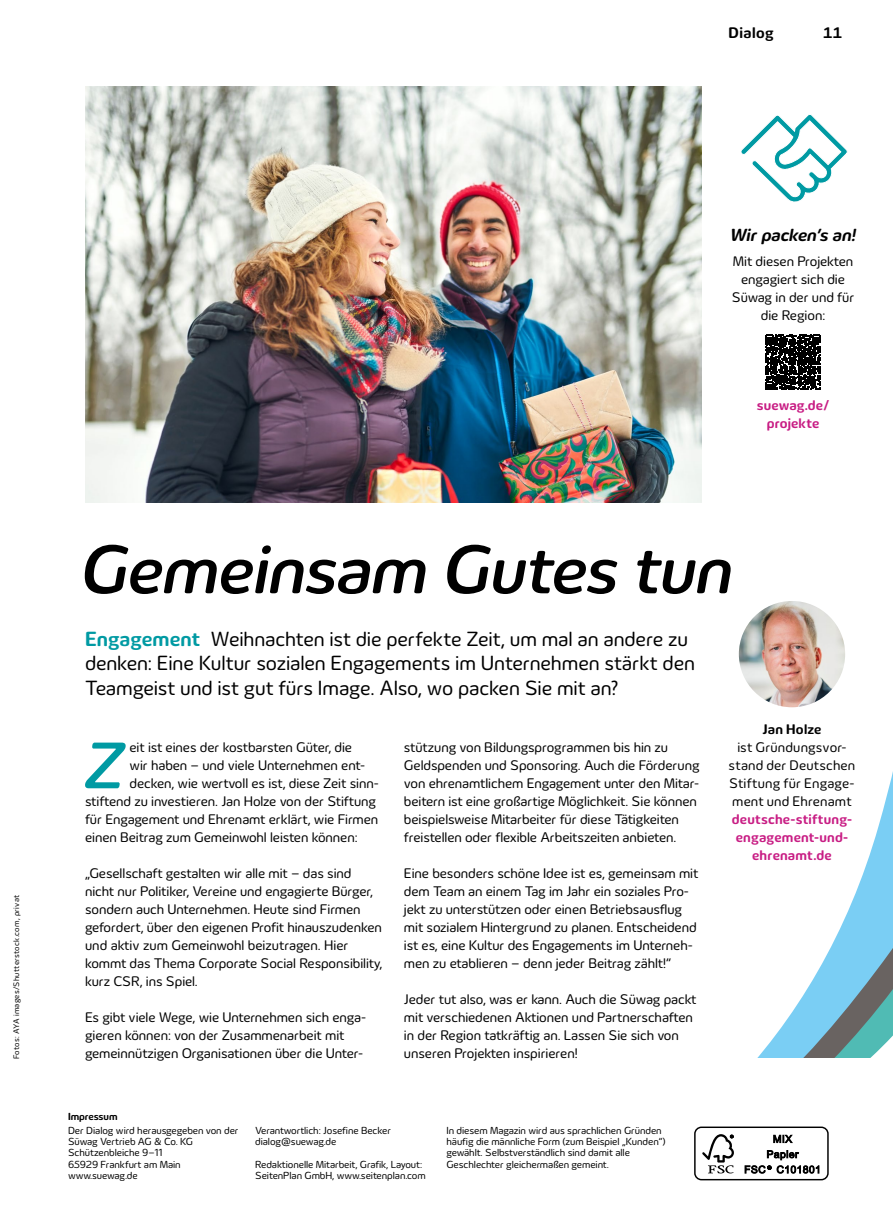
<style>
.page{position:relative;width:893px;height:1212px;background:#fff}
.page>*{position:absolute;margin:0;border:0;box-sizing:border-box;transform-origin:0 0}
.Headline_47_49pt{font:italic 500 70.5px "Innogy";letter-spacing:-.01em;color:#000}
.Body_Inital_3-zeilig__kleines_Thema{font:italic 500 67.2px "Innogy";color:#009aa3}
.Vorspann_14_16_5pt{font:21px/24.8px "Innogy";letter-spacing:-.01em;color:#000}
.Body_9_5_12pt{font:italic 700 18px "Innogy";color:#000}
.t1{font:700 15.75px "Innogy";letter-spacing:.03em;color:#000}
.Body_9_5_12pt-2{font:14.25px/18px "Innogy";letter-spacing:-.005em;color:#000}
.Body_Inital_3-zeilig__kleines_Thema-2{font:14.25px "Innogy";letter-spacing:-.005em;color:#000}
.Infos_zu_Person_unter_Bild_Zitat{font:14.25px/18px "Innogy";letter-spacing:.01em;color:#000;text-align:center}
.Body_9_5_12pt-3{font:700 14.25px/18px "Innogy";letter-spacing:.005em;color:#c81d84;text-align:center}
.Body_9_5_12pt-4{font:10.5px/11.2px "Innogy";letter-spacing:-.005em;color:#000}
.Body_9_5_12pt-5{font:700 10.5px "Innogy";letter-spacing:-.005em;color:#000}
.Bildnachweis{font:8.25px "Innogy";letter-spacing:.025em;color:#000}
.s1{font-weight:700;color:#009aa3}
.s2{font-weight:700}
.s3{font-weight:700;color:#c81d84}
</style>
<div class="page">
<svg style="left:738px;top:601px;width:155px;height:457px"></svg>
<div style="left:694px;top:1126px;width:135px;height:54px;border:1px solid #000;border-radius:7px"></div>
<svg style="left:702px;top:1134px;width:32px;height:39px"></svg>
<svg style="left:773px;top:1134px;width:20px;height:10px"></svg>
<svg style="left:745px;top:1150px;width:74px;height:23px"></svg>
<img style="left:739px;top:601px;width:106px;height:106px;border-radius:53px">
<svg style="left:765px;top:334px;width:56px;height:56px"></svg>
<svg style="left:766px;top:335px;width:54px;height:54px;background:#252525"></svg>
<img style="left:85px;top:86px;width:617px;height:416px">
<svg style="left:741px;top:114px;width:106px;height:88px"></svg>
<p class="t1" style="left:728px;top:24px;width:47px">Dialog</p>
<p class="t1" style="left:823px;top:24px;width:20px">11</p>
<p class="Bildnachweis" style="left:12px;top:1059px;width:166px;rotate:-90deg">Fotos: AYA images/Shutterstock.com, privat</p>
<p class="Body_9_5_12pt" style="left:730px;top:224px;width:128px">Wir packen’s an!</p>
<p class="Body_9_5_12pt-2" style="left:732px;top:252px;width:124px;text-align:center">Mit diesen Projekten engagiert sich die<br>Süwag in der und für die Region:</p>
<p class="Body_9_5_12pt-3" style="left:757px;top:396px;width:74px">suewag.de/ projekte</p>
<p class="Headline_47_49pt" style="left:81px;top:529px;width:654px">Gemeinsam Gutes tun</p>
<p class="Vorspann_14_16_5pt" style="left:85px;top:626px;width:611px"><span class="s1">Engagement</span> Weihnachten ist die perfekte Zeit, um mal an andere zu denken: Eine Kultur sozialen Engagements im Unternehmen stärkt den<br>Teamgeist und ist gut fürs Image. Also, wo packen Sie mit an?</p>
<p class="Body_Inital_3-zeilig__kleines_Thema" style="left:85px;top:727px;width:41px">Z</p>
<p class="Body_Inital_3-zeilig__kleines_Thema-2" style="left:129px;top:739px;width:224px">eit ist eines der kostbarsten Güter, die</p>
<p class="Body_Inital_3-zeilig__kleines_Thema-2" style="left:129px;top:757px;width:237px">wir haben – und viele Unternehmen ent-</p>
<p class="Body_Inital_3-zeilig__kleines_Thema-2" style="left:129px;top:775px;width:251px">decken, wie wertvoll es ist, diese Zeit sinn-</p>
<p class="Body_Inital_3-zeilig__kleines_Thema-2" style="left:85px;top:793px;width:293px">stiftend zu investieren. Jan Holze von der Stiftung</p>
<p class="Body_Inital_3-zeilig__kleines_Thema-2" style="left:85px;top:811px;width:295px">für Engagement und Ehrenamt erklärt, wie Firmen</p>
<p class="Body_Inital_3-zeilig__kleines_Thema-2" style="left:85px;top:829px;width:274px">einen Beitrag zum Gemeinwohl leisten können:</p>
<p class="Body_9_5_12pt-2" style="left:85px;top:864px;width:299px">„Gesellschaft gestalten wir alle mit – das sind nicht nur Politiker, Vereine und engagierte Bürger, sondern auch Unternehmen. Heute sind Firmen gefordert, über den eigenen Profit hinauszudenken und aktiv zum Gemeinwohl beizutragen. Hier kommt das Thema Corporate Social Responsibility, kurz CSR, ins Spiel.</p>
<p class="Body_9_5_12pt-2" style="left:85px;top:1008px;width:283px">Es gibt viele Wege, wie Unternehmen sich enga&shy;gieren können: von der Zusammenarbeit mit gemeinnützigen Organisationen über die Unter-</p>
<p class="Body_9_5_12pt-2" style="left:404px;top:738px;width:297px">stützung von Bildungsprogrammen bis hin zu Geldspenden und Sponsoring. Auch die Förderung von ehrenamtlichem Engagement unter den Mitar&shy;beitern ist eine großartige Möglichkeit. Sie können beispielsweise Mitarbeiter für diese Tätigkeiten freistellen oder flexible Arbeitszeiten anbieten.</p>
<p class="Body_9_5_12pt-2" style="left:404px;top:864px;width:296px">Eine besonders schöne Idee ist es, gemeinsam mit dem Team an einem Tag im Jahr ein soziales Pro&shy;jekt zu unterstützen oder einen Betriebsausflug mit sozialem Hintergrund zu planen. Entscheidend ist es, eine Kultur des Engagements im Unterneh&shy;men zu etablieren – denn jeder Beitrag zählt!“</p>
<p class="Body_9_5_12pt-2" style="left:404px;top:990px;width:294px">Jeder tut also, was er kann. Auch die Süwag packt mit verschiedenen Aktionen und Partnerschaften in der Region tatkräftig an. Lassen Sie sich von unseren Projekten inspirieren!</p>
<p class="Body_9_5_12pt-5" style="left:68px;top:1110px;width:51px">Impressum</p>
<p class="Body_9_5_12pt-4" style="left:68px;top:1125px;width:172px">Der Dialog wird herausgegeben von der</p>
<p class="Body_9_5_12pt-4" style="left:68px;top:1136px;width:127px">Süwag Vertrieb AG &amp; Co. KG</p>
<p class="Body_9_5_12pt-4" style="left:68px;top:1147px;width:96px">Schützenbleiche 9–11</p>
<p class="Body_9_5_12pt-4" style="left:68px;top:1158px;width:114px">65929 Frankfurt am Main</p>
<p class="Body_9_5_12pt-4" style="left:68px;top:1170px;width:71px">www.suewag.de</p>
<p class="Body_9_5_12pt-4" style="left:255px;top:1125px;width:137px">Verantwortlich: Josefine Becker dialog@suewag.de</p>
<p class="Body_9_5_12pt-4" style="left:255px;top:1158px;width:172px">Redaktionelle Mitarbeit, Grafik, Layout:<br>SeitenPlan GmbH, www.seitenplan.com</p>
<p class="Body_9_5_12pt-4" style="left:446px;top:1125px;width:221px">In diesem Magazin wird aus sprachlichen Gründen häufig die männliche Form (zum Beispiel „Kunden“) gewählt. Selbstverständlich sind damit alle Geschlechter gleichermaßen gemeint.</p>
<p class="Infos_zu_Person_unter_Bild_Zitat" style="left:729px;top:720px;width:128px"><span class="s2">Jan Holze<br></span>ist Gründungsvor&shy;stand der Deutschen<br>Stiftung für Engage&shy;ment und Ehrenamt <span class="s3">deutsche-stiftung&shy;engagement-und&shy;ehrenamt.de</span></p>
</div>
